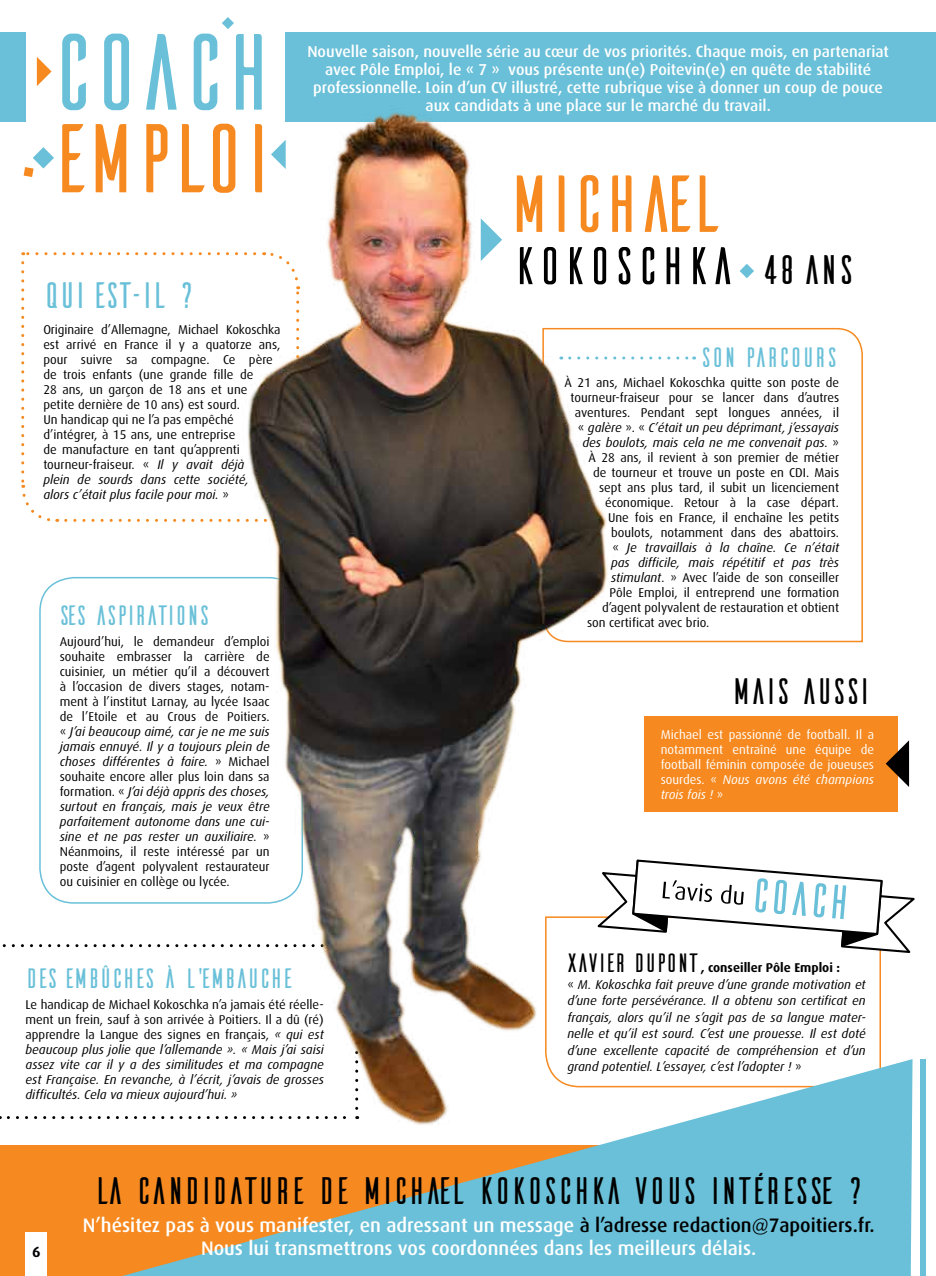
<style>
.page{position:relative;width:936px;height:1276px;background:#fff}
.page>*{position:absolute;margin:0;border:0;box-sizing:border-box;transform-origin:0 0}
.t1{font:82.5px "Ailerons";letter-spacing:-.06em;color:#f6891f}
.t2{font:54px "Ailerons";letter-spacing:-.01em;color:#000}
.t3{font:39px "Ailerons";letter-spacing:-.04em;color:#000}
.t4{font:37.5px "Ailerons";letter-spacing:-.05em;color:#69c0d8}
.t5{font:37.5px "Ailerons";letter-spacing:-.045em;color:#000}
.t6{font:28.5px "Ailerons";letter-spacing:-.05em;color:#69c0d8}
.t7{font:500 19.5px/22.5px "Dax";color:#fff;text-align:center}
.t8{font:500 15.75px/18px "Dax";color:#fff;text-align:center}
.t9{font:700 15px "Dax";color:#000}
.t10{font:12.75px/15px "Dax";color:#000}
.t11{font:italic 12.75px/16.5px "Dax";color:#000}
.t12{font:12.75px/15px "Dax";color:#fff;text-align:justify}
.s1{font-style:italic}
.s2{font-size:42px}
.s3{font-style:normal}
.s4{font-family:"Minion Pro"}
.s5{font-family:"Ailerons";font-style:normal;font-size:27px}
.s6{font-weight:700;font-style:normal}
.s7{color:#000}
</style>
<div class="page">
<svg style="left:617px;top:327px;width:246px;height:316px"></svg>
<svg style="left:617px;top:356px;width:77px;height:3px"></svg>
<svg style="left:21px;top:263px;width:37px;height:259px"></svg>
<svg style="left:66px;top:519px;width:165px;height:3px"></svg>
<svg style="left:23px;top:252px;width:206px;height:3px"></svg>
<div style="left:39px;top:577px;width:264px;height:326px;border:2px solid #69c0d8;border-radius:34px"></div>
<svg style="left:8px;top:1116px;width:111px;height:3px"></svg>
<svg style="left:2px;top:944px;width:231px;height:3px"></svg>
<svg style="left:617px;top:859px;width:298px;height:95px"></svg>
<div style="left:0;top:1145px;width:692px;height:131px;background:#f6891f"></div>
<svg style="left:122px;top:1059px;width:790px;height:217px;fill:#69c0d8"></svg>
<div style="left:26px;top:1232px;width:21px;height:44px;background:#fff"></div>
<svg style="left:62px;top:124px;width:173px;height:69px"></svg>
<svg style="left:37px;top:57px;width:15px;height:29px"></svg>
<svg style="left:62px;top:17px;width:200px;height:93px"></svg>
<svg style="left:24px;top:147px;width:30px;height:30px"></svg>
<div style="left:0;top:32px;width:26px;height:90px;background:#69c0d8"></div>
<div style="left:286px;top:32px;width:649px;height:90px;background:#69c0d8"></div>
<div style="left:919px;top:1059px;width:6px;height:217px;background:#69c0d8"></div>
<svg style="left:739px;top:264px;width:15px;height:14px"></svg>
<div style="left:643px;top:716px;width:254px;height:95px;background:#f6891f"></div>
<svg style="left:885px;top:740px;width:24px;height:47px"></svg>
<img style="left:235px;top:36px;width:382px;height:1097px">
<h3 class="t4" style="left:43px;top:271px;width:153px">QUI EST-IL ?</h3>
<p class="t10" style="left:43px;top:322px;width:238px">Originaire d’Allemagne, Michael Kokoschka est arrivé en France il y a quatorze ans, pour suivre sa compagne. Ce père de trois enfants (une grande fille de<br>28 ans, un garçon de 18 ans et une petite dernière de 10 ans) est sourd.<br>Un handicap qui ne l’a pas empêché d’intégrer, à 15 ans, une entreprise<br>de manufacture en tant qu’apprenti tourneur-fraiseur. « <span class="s1">Il y avait déjà<br>plein de sourds dans cette société,<br>alors c’était plus facile pour moi.</span> »</p>
<h3 class="t6" style="left:60px;top:596px;width:153px">SES ASPIRATIONS</h3>
<p class="t10" style="left:60px;top:634px;width:211px;text-align:justify">Aujourd’hui, le demandeur d’emploi souhaite embrasser la carrière de cuisinier, un métier qu’il a découvert à l’occasion de divers stages, notam&shy;ment à l’institut Larnay, au lycée Isaac de l’Etoile et au Crous de Poitiers. « <span class="s1">J’ai beaucoup aimé, car je ne me suis jamais ennuyé. Il y a toujours plein de choses différentes à faire.</span> » Michael souhaite encore aller plus loin dans sa formation. « <span class="s1">J’ai déjà appris des choses, surtout en français, mais je veux être parfaitement autonome dans une cui&shy;sine et ne pas rester un auxiliaire.</span> » Néanmoins, il reste intéressé par un poste d’agent polyvalent restaurateur ou cuisinier en collège ou lycée.</p>
<p class="t8" style="left:307px;top:42px;width:583px">Nouvelle saison, nouvelle série au cœur de vos priorités. Chaque mois, en partenariat avec Pôle Emploi, le « 7 » vous présente un(e) Poitevin(e) en quête de stabilité professionnelle. Loin d’un CV illustré, cette rubrique vise à donner un coup de pouce aux candidats à une place sur le marché du travail.</p>
<h1 class="t1" style="left:509px;top:150px;width:220px">MICHAEL</h1>
<h2 class="t2" style="left:513px;top:230px;width:344px">KOKOSCHKA <span class="s2">48 ANS</span></h2>
<h3 class="t6" style="left:701px;top:339px;width:139px">SON PARCOURS</h3>
<p class="t10" style="left:564px;top:375px;width:276px">À 21 ans, Michael Kokoschka quitte son poste de</p>
<p class="t10" style="left:570px;top:390px;width:270px">tourneur-fraiseur pour se lancer dans d’autres</p>
<p class="t10" style="left:575px;top:405px;width:266px">aventures. Pendant sept longues années, il</p>
<p class="t11" style="left:578px;top:419px;width:262px"><span class="s3">«</span> galère <span class="s3">». «</span> C’était un peu déprimant, j’essayais</p>
<p class="t11" style="left:582px;top:434px;width:258px">des boulots, mais cela ne me convenait pas. <span class="s3">»</span></p>
<p class="t10" style="left:588px;top:450px;width:252px">À 28 ans, il revient à son premier de métier</p>
<p class="t10" style="left:593px;top:465px;width:248px">de tourneur et trouve un poste en CDI. Mais</p>
<p class="t10" style="left:599px;top:480px;width:242px">sept ans plus tard, il subit un licenciement</p>
<p class="t10" style="left:605px;top:495px;width:236px">économique. Retour à la case départ.</p>
<p class="t10" style="left:608px;top:510px;width:233px">Une fois en France, il enchaîne les petits</p>
<p class="t10" style="left:611px;top:525px;width:230px">boulots, notamment dans des abattoirs.</p>
<p class="t11" style="left:612px;top:539px;width:228px"><span class="s3">«</span> Je travaillais à la chaîne. Ce n’était</p>
<p class="t11" style="left:611px;top:554px;width:230px">pas difficile, mais répétitif et pas très</p>
<p class="t10" style="left:611px;top:570px;width:230px"><span class="s1">stimulant.</span> » Avec l’aide de son conseiller</p>
<p class="t10" style="left:609px;top:585px;width:231px">Pôle Emploi, il entreprend une formation</p>
<p class="t10" style="left:602px;top:600px;width:239px">d’agent polyvalent de restauration et obtient</p>
<p class="t10" style="left:587px;top:615px;width:124px">son certificat avec brio.</p>
<h3 class="t5" style="left:732px;top:667px;width:140px">MAIS AUSSI</h3>
<p class="t12" style="left:660px;top:727px;width:215px">Michael est passionné de football. Il a notamment entraîné une équipe de football féminin composée de joueuses sourdes. « <span class="s1">Nous avons été champions trois fois !</span> »</p>
<h3 class="t6" style="left:26px;top:960px;width:271px">DES EMBÛCHES À L<span class="s4">'</span>EMBAUCHE</h3>
<p class="t11" style="left:26px;top:997px;width:300px;line-height:15px;text-align:justify"><span class="s3">Le handicap de Michael Kokoschka n’a jamais été réelle&shy;ment un frein, sauf à son arrivée à Poitiers. Il a dû (ré) apprendre la Langue des signes en français,</span> « qui est beaucoup plus jolie que l’allemande ». « Mais j’ai saisi assez vite car il y a des similitudes et ma compagne est Française. En revanche, à l’écrit, j’avais de grosses difficultés. Cela va mieux aujourd’hui. »</p>
<p class="t11" style="left:567px;top:960px;width:300px"><span class="s5">XAVIER DUPONT</span><span class="s6">, conseiller Pôle Emploi :<br></span><span class="s3">«</span> M. Kokoschka fait preuve d’une grande motivation et d’une forte persévérance. Il a obtenu son certificat en français, alors qu’il ne s’agit pas de sa langue mater&shy;nelle et qu’il est sourd. C’est une prouesse. Il est doté d’une excellente capacité de compréhension et d’un grand potentiel. L’essayer, c’est l’adopter ! <span class="s3">»</span></p>
<p class="t9" style="left:32px;top:1243px;width:10px">6</p>
<h3 class="t3" style="left:93px;top:1165px;width:771px">LA CANDIDATURE DE MICHAEL KOKOSCHKA VOUS INTÉRESSE ?</h3>
<h3 class="t7" style="left:83px;top:1214px;width:793px">N’hésitez pas à vous manifester, en adressant un message <span class="s7">à l’adresse redaction@7apoitiers.fr.<br></span>Nous lui transmettrons vos coordonnées dans les meilleurs délais.</h3>
</div>
